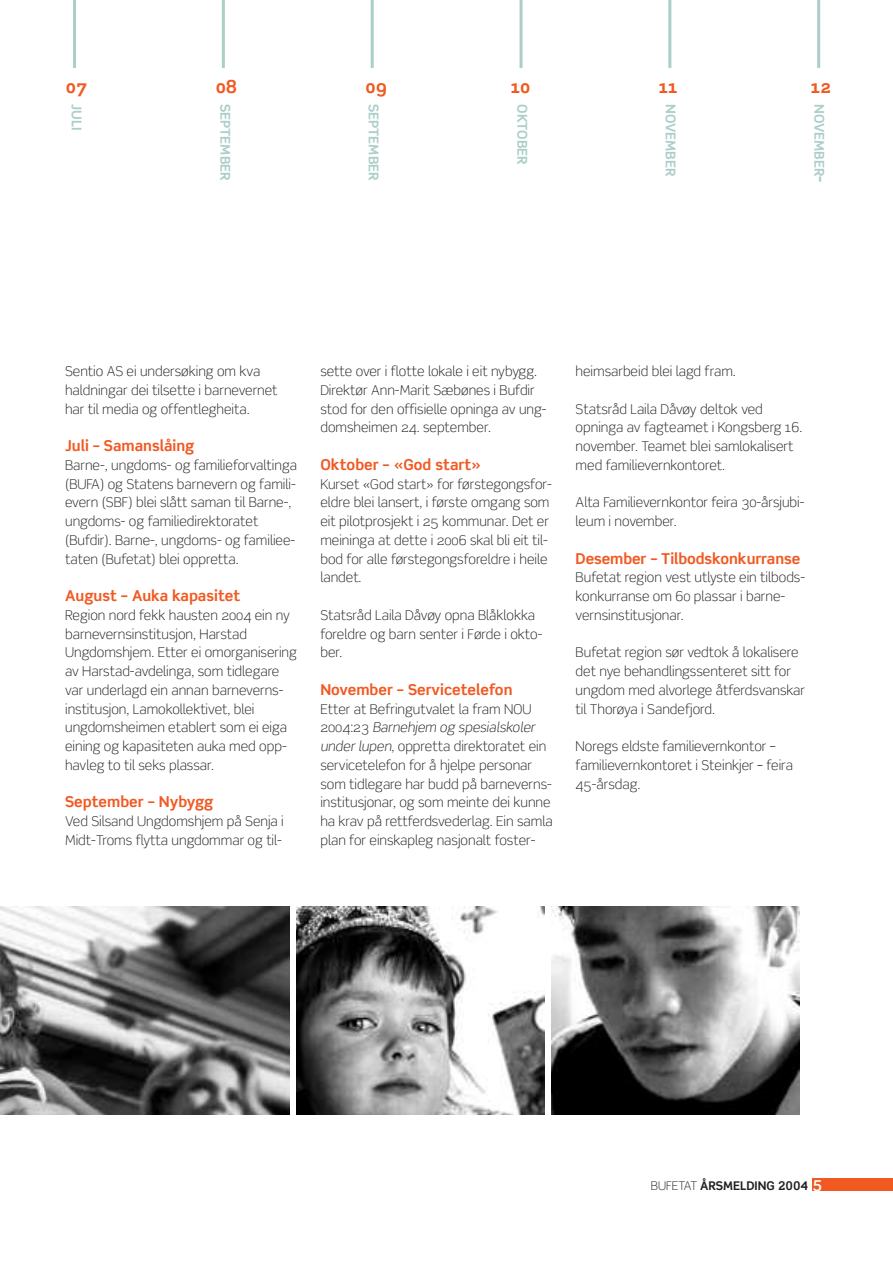
<style>
.page{position:relative;width:893px;height:1263px;background:#fff}
.page>*{position:absolute;margin:0;border:0;box-sizing:border-box;transform-origin:0 0}
.t1{font:700 18px "Scene";color:#f15921}
.t2{font:700 15px "Scene";color:#f15921}
.t3{font:300 13.5px/18.8px "Scene";color:#231f20}
.t4{font:700 13.5px "Scene";color:#accec9}
.t5{font:700 12px "Scene";color:#231f20}
.s1{font-size:18px}
.s2{font-style:italic}
.s3{font-weight:300}
.s4{font-family:"Scene Alt"}
.s5{font-family:"Scene Alt";font-size:15px;color:#fff}
</style>
<div class="page">
<img style="left:296px;top:906px;width:248px;height:209px">
<img style="left:551px;top:906px;width:248px;height:209px">
<img style="left:0;top:906px;width:289px;height:209px">
<hr style="left:73px;top:0;width:3px;height:68px;background:#accec9">
<hr style="left:222px;top:0;width:3px;height:68px;background:#accec9">
<hr style="left:371px;top:0;width:3px;height:68px;background:#accec9">
<hr style="left:519px;top:0;width:3px;height:68px;background:#accec9">
<hr style="left:668px;top:0;width:3px;height:68px;background:#accec9">
<hr style="left:817px;top:0;width:3px;height:68px;background:#accec9">
<div style="left:812px;top:1178px;width:81px;height:13px;background:#f15921"></div>
<h1 class="t1" style="left:66px;top:79px;width:23px">07</h1>
<h1 class="t1" style="left:216px;top:79px;width:23px">08</h1>
<h1 class="t1" style="left:366px;top:79px;width:23px">09</h1>
<h1 class="t1" style="left:511px;top:79px;width:21px">10</h1>
<h1 class="t1" style="left:659px;top:79px;width:21px">11</h1>
<h1 class="t1" style="left:811px;top:79px;width:22px">12</h1>
<p class="t4" style="left:825px;top:104px;width:80px;rotate:90deg">NOVEMBER<span class="s1">-</span></p>
<p class="t4" style="left:82px;top:104px;width:28px;rotate:90deg">JULI</p>
<p class="t4" style="left:379px;top:104px;width:78px;rotate:90deg">SEPTEMBER</p>
<p class="t4" style="left:231px;top:104px;width:78px;rotate:90deg">SEPTEMBER</p>
<p class="t4" style="left:528px;top:104px;width:62px;rotate:90deg">OKTOBER</p>
<p class="t4" style="left:676px;top:104px;width:74px;rotate:90deg">NOVEMBER</p>
<p class="t3" style="left:65px;top:363px;width:214px">Sentio AS ei undersøking om kva haldningar dei tilsette i barnevernet har til media og offentlegheita.</p>
<p class="t2" style="left:65px;top:439px;width:131px">Juli – Samanslåing</p>
<p class="t3" style="left:65px;top:457px;width:233px">Barne-, ungdoms- og familieforvaltinga (BUFA) og Statens barnevern og famili&shy;evern (SBF) blei slått saman til Barne-, ungdoms- og familiedirektoratet (Bufdir). Barne-, ungdoms- og familiee&shy;taten (Bufetat) blei oppretta.</p>
<p class="t2" style="left:65px;top:589px;width:177px">August – Auka kapasitet</p>
<p class="t3" style="left:65px;top:607px;width:233px">Region nord fekk hausten 2004 ein ny barnevernsinstitusjon, Harstad Ungdomshjem. Etter ei omorganisering av Harstad-avdelinga, som tidlegare var underlagd ein annan barneverns&shy;institusjon, Lamokollektivet, blei ungdomsheimen etablert som ei eiga eining og kapasiteten auka med opp&shy;havleg to til seks plassar.</p>
<p class="t2" style="left:65px;top:796px;width:150px">September – Nybygg</p>
<p class="t3" style="left:65px;top:813px;width:220px">Ved Silsand Ungdomshjem på Senja i<br>Midt-Troms flytta ungdommar og til-</p>
<p class="t3" style="left:320px;top:363px;width:228px">sette over i flotte lokale i eit nybygg.<br>Direktør Ann-Marit Sæbønes i Bufdir stod for den offisielle opninga av ung&shy;domsheimen 24. september.</p>
<p class="t2" style="left:320px;top:458px;width:162px">Oktober – «God start»</p>
<p class="t3" style="left:320px;top:476px;width:233px">Kurset «God start» for førstegongsfor&shy;eldre blei lansert, i første omgang som eit pilotprosjekt i 25 kommunar. Det er meininga at dette i 2006 skal bli eit til&shy;bod for alle førstegongsforeldre i heile landet.</p>
<p class="t3" style="left:320px;top:607px;width:224px">Statsråd Laila Dåvøy opna Blåklokka foreldre og barn senter i Førde i okto&shy;ber.</p>
<p class="t2" style="left:320px;top:683px;width:194px">November – Servicetelefon</p>
<p class="t3" style="left:320px;top:701px;width:234px">Etter at Befringutvalet la fram NOU 2004:23 <span class="s2">Barnehjem og spesialskoler under lupen</span>, oppretta direktoratet ein servicetelefon for å hjelpe personar som tidlegare har budd på barneverns&shy;institusjonar, og som meinte dei kunne ha krav på rettferdsvederlag. Ein samla plan for einskapleg nasjonalt foster-</p>
<p class="t3" style="left:576px;top:363px;width:162px">heimsarbeid blei lagd fram.</p>
<p class="t3" style="left:576px;top:401px;width:228px">Statsråd Laila Dåvøy deltok ved opninga av fagteamet i Kongsberg 16. november. Teamet blei samlokalisert med familievernkontoret.</p>
<p class="t3" style="left:576px;top:494px;width:230px">Alta Familievernkontor feira 30-årsjubi&shy;leum i november.</p>
<p class="t2" style="left:576px;top:552px;width:226px">Desember – Tilbodskonkurranse</p>
<p class="t3" style="left:576px;top:569px;width:231px">Bufetat region vest utlyste ein tilbods&shy;konkurranse om 60 plassar i barne&shy;vernsinstitusjonar.</p>
<p class="t3" style="left:576px;top:644px;width:231px">Bufetat region sør vedtok å lokalisere det nye behandlingssenteret sitt for ungdom med alvorlege åtferdsvanskar til Thorøya i Sandefjord.</p>
<p class="t3" style="left:576px;top:738px;width:219px">Noregs eldste familievernkontor – familievernkontoret i Steinkjer – feira<br>45-årsdag.</p>
<p class="t5" style="left:651px;top:1181px;width:173px"><span class="s3">BUFETAT</span> ÅRSMELDING <span class="s4">2004</span> <span class="s5">5</span></p>
</div>
